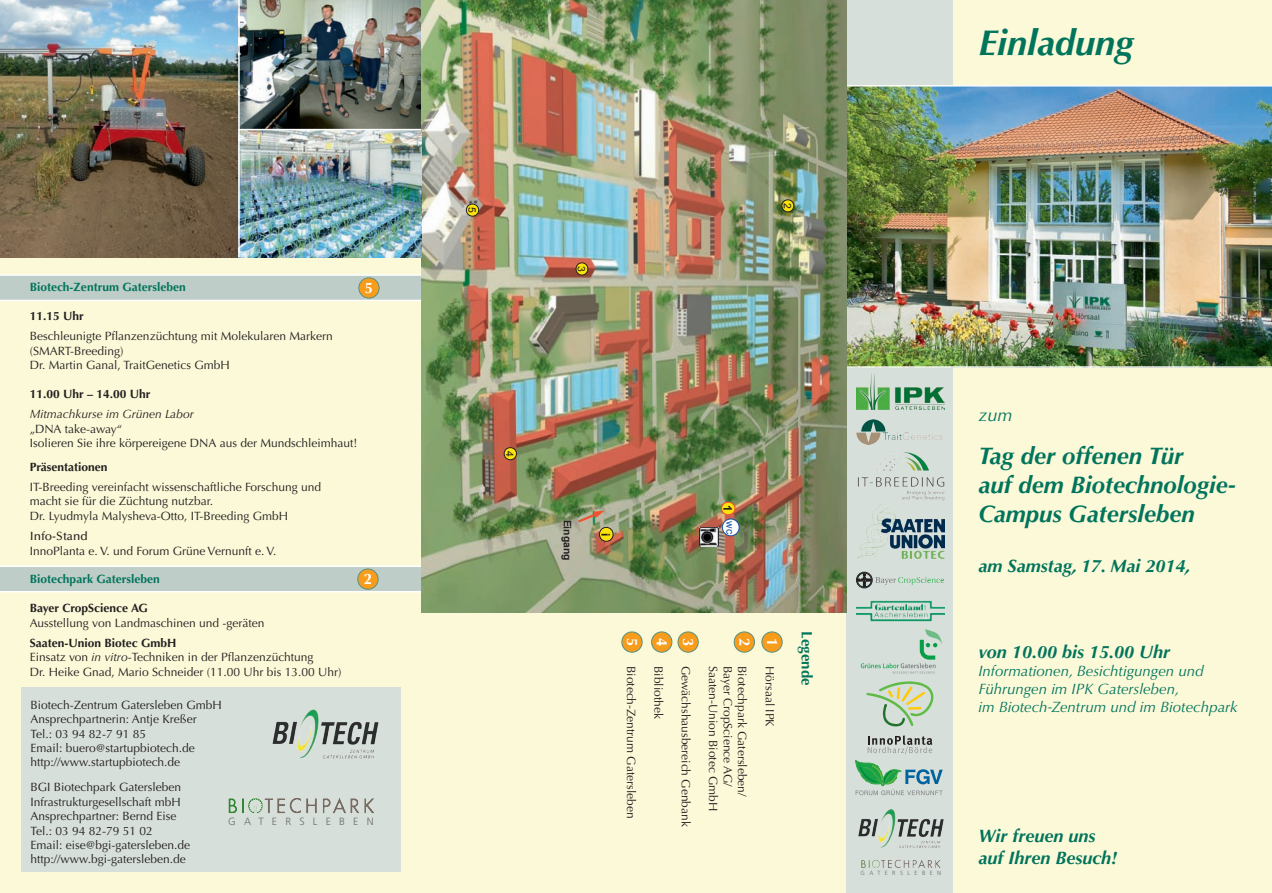
<style>
.page{position:relative;width:1272px;height:893px;background:#fff}
.page>*{position:absolute;margin:0;border:0;box-sizing:border-box;transform-origin:0 0}
.t1{font:36px "Optima LT Std Bold Itali 1";color:#01745c}
.t2{font:24px/28.8px "Optima LT Std Bold Itali 1";color:#01745c}
.t3{font:18px/21.6px "Optima LT Std Bold Itali 1";color:#01745c}
.t4{font:italic 18px "Optima LT Std";color:#01745c}
.t5{font:15.15px "Optima LT Std Bol 1";color:#fff}
.t6{font:italic 15px/18px "Optima LT Std";color:#01745c}
.t7{font:15px "Optima LT Std Bol 1";color:#01745c}
.t8{font:12px/14.4px "Optima LT Std";color:#231f20}
.t9{font:12px "Optima LT Std Bol 1";color:#231f20}
.t10{font:12px "Optima LT Std Bol 1";color:#01745c}
.t11{font:italic 12px "Optima LT Std";color:#231f20}
.t12{font:500 12px "Optima LT Std";color:#231f20}
.t13{font:700 11.85px "Arial";color:#231f20}
.t14{font:300 10.5px "Frutiger";letter-spacing:.78em;color:#6c6d70}
.t15{font:700 10.35px "Arial";color:#231f20}
.t16{font:10.35px "Arial";color:#231f20}
.t17{font:10.35px "Arial";color:#1350a2}
.t18{font:300 6px "Frutiger";letter-spacing:.74em;color:#6c6d70}
.s1{font-style:italic}
</style>
<div class="page">
<div style="left:0;top:0;width:1271px;height:893px;background:#fbf9d8"></div>
<div style="left:21px;top:688px;width:379px;height:184px;background:#d7dfda"></div>
<img style="left:0;top:0;width:238px;height:257px">
<img style="left:240px;top:0;width:181px;height:129px">
<div style="left:0;top:566px;width:421px;height:25px;background:#becdc7"></div>
<hr style="left:0;top:565px;width:421px;height:2px;background:#fff">
<hr style="left:0;top:591px;width:421px;height:1px;background:#fff">
<div style="left:846px;top:0;width:106px;height:893px;background:#d7dfda"></div>
<img style="left:846px;top:85px;width:425px;height:283px">
<img style="left:856px;top:419px;width:87px;height:25px">
<svg style="left:867px;top:735px;width:65px;height:19px"></svg>
<svg style="left:866px;top:681px;width:67px;height:46px"></svg>
<svg style="left:860px;top:629px;width:82px;height:45px"></svg>
<img style="left:856px;top:373px;width:88px;height:36px">
<img style="left:858px;top:809px;width:86px;height:39px">
<svg style="left:855px;top:760px;width:87px;height:35px"></svg>
<img style="left:857px;top:452px;width:88px;height:51px">
<img style="left:856px;top:600px;width:88px;height:22px">
<svg style="left:856px;top:572px;width:88px;height:16px"></svg>
<img style="left:421px;top:0;width:425px;height:612px">
<div style="left:782px;top:200px;width:11px;height:12px;background:#fae308;border-radius:50%"></div>
<div style="left:781px;top:200px;width:13px;height:12px;border:1px solid #231f20;border-radius:50%"></div>
<div style="left:576px;top:263px;width:12px;height:12px;background:#fae308;border-radius:50%"></div>
<div style="left:575px;top:263px;width:13px;height:12px;border:1px solid #231f20;border-radius:50%"></div>
<div style="left:721px;top:502px;width:14px;height:13px;background:#fae308;border-radius:50%"></div>
<div style="left:721px;top:502px;width:14px;height:13px;border:1px solid #ef522e;border-radius:50%"></div>
<div style="left:466px;top:204px;width:12px;height:12px;background:#fae308;border-radius:50%"></div>
<div style="left:466px;top:204px;width:13px;height:12px;border:1px solid #231f20;border-radius:50%"></div>
<svg style="left:576px;top:511px;width:28px;height:13px"></svg>
<div style="left:599px;top:527px;width:14px;height:14px;background:#fae308;border-radius:50%"></div>
<div style="left:599px;top:527px;width:14px;height:15px;border:1px solid #231f20;border-radius:50%"></div>
<img style="left:699px;top:527px;width:19px;height:20px">
<div style="left:722px;top:519px;width:17px;height:17px;background:#fff;border-radius:50%"></div>
<div style="left:722px;top:519px;width:17px;height:17px;border:1px solid #1350a2;border-radius:50%"></div>
<div style="left:504px;top:448px;width:12px;height:12px;background:#fae308;border-radius:50%"></div>
<div style="left:504px;top:447px;width:12px;height:13px;border:1px solid #231f20;border-radius:50%"></div>
<div style="left:0;top:275px;width:421px;height:25px;background:#becdc7"></div>
<hr style="left:0;top:274px;width:421px;height:2px;background:#fff">
<hr style="left:0;top:300px;width:421px;height:1px;background:#fff">
<div style="left:358px;top:569px;width:20px;height:20px;background:#f89c1c;border-radius:50%"></div>
<div style="left:357px;top:569px;width:21px;height:21px;border:1px solid #589081;border-radius:50%"></div>
<img style="left:272px;top:709px;width:107px;height:50px">
<img style="left:240px;top:130px;width:181px;height:127px">
<hr style="left:238px;top:129px;width:183px;height:1px;background:#fff">
<hr style="left:238px;top:0;width:2px;height:257px;background:#fff">
<div style="left:762px;top:632px;width:20px;height:20px;background:#f89c1c;border-radius:50%"></div>
<div style="left:761px;top:631px;width:21px;height:22px;border:1px solid #589081;border-radius:50%"></div>
<div style="left:734px;top:632px;width:20px;height:20px;background:#f89c1c;border-radius:50%"></div>
<div style="left:733px;top:631px;width:21px;height:22px;border:1px solid #589081;border-radius:50%"></div>
<div style="left:678px;top:632px;width:20px;height:20px;background:#f89c1c;border-radius:50%"></div>
<div style="left:677px;top:631px;width:21px;height:22px;border:1px solid #589081;border-radius:50%"></div>
<div style="left:651px;top:632px;width:21px;height:20px;background:#f89c1c;border-radius:50%"></div>
<div style="left:651px;top:631px;width:21px;height:22px;border:1px solid #589081;border-radius:50%"></div>
<div style="left:622px;top:632px;width:20px;height:20px;background:#f89c1c;border-radius:50%"></div>
<div style="left:621px;top:631px;width:21px;height:22px;border:1px solid #589081;border-radius:50%"></div>
<div style="left:359px;top:278px;width:20px;height:20px;background:#f89c1c;border-radius:50%"></div>
<div style="left:358px;top:277px;width:21px;height:21px;border:1px solid #589081;border-radius:50%"></div>
<img style="left:857px;top:503px;width:87px;height:56px">
<img style="left:861px;top:859px;width:80px;height:9px">
<img style="left:228px;top:798px;width:146px;height:16px">
<p class="t10" style="left:30px;top:280px;width:157px">Biotech-Zentrum Gatersleben</p>
<p class="t9" style="left:30px;top:309px;width:56px">11.15 Uhr</p>
<p class="t8" style="left:30px;top:329px;width:304px">Beschleunigte Pflanzenzüchtung mit Molekularen Markern (SMART-Breeding)<br>Dr. Martin Ganal, TraitGenetics GmbH</p>
<p class="t9" style="left:30px;top:387px;width:122px">11.00 Uhr – 14.00 Uhr</p>
<p class="t11" style="left:30px;top:407px;width:166px">Mitmachkurse im Grünen Labor</p>
<p class="t8" style="left:30px;top:422px;width:329px">„DNA take-away“<br>Isolieren Sie ihre körpereigene DNA aus der Mundschleimhaut!</p>
<p class="t9" style="left:30px;top:459px;width:79px">Präsentationen</p>
<p class="t8" style="left:30px;top:480px;width:293px">IT-Breeding vereinfacht wissenschaftliche Forschung und macht sie für die Züchtung nutzbar.<br>Dr. Lyudmyla Malysheva-Otto, IT-Breeding GmbH</p>
<p class="t12" style="left:30px;top:529px;width:59px">Info-Stand</p>
<p class="t8" style="left:30px;top:543px;width:248px">InnoPlanta e. V. und Forum Grüne Vernunft e. V.</p>
<p class="t10" style="left:30px;top:572px;width:131px">Biotechpark Gatersleben</p>
<p class="t9" style="left:30px;top:601px;width:119px">Bayer CropScience AG</p>
<p class="t8" style="left:30px;top:615px;width:236px">Ausstellung von Landmaschinen und -geräten</p>
<p class="t9" style="left:30px;top:636px;width:148px">Saaten-Union Biotec GmbH</p>
<p class="t8" style="left:30px;top:650px;width:313px">Einsatz von <span class="s1">in vitro</span>-Techniken in der Pflanzenzüchtung<br>Dr. Heike Gnad, Mario Schneider (11.00 Uhr bis 13.00 Uhr)</p>
<p class="t5" style="left:365px;top:279px;width:10px">5</p>
<p class="t5" style="left:364px;top:570px;width:10px">2</p>
<p class="t8" style="left:31px;top:698px;width:193px">Biotech-Zentrum Gatersleben GmbH<br>Ansprechpartnerin: Antje Kreßer<br>Tel.: 03 94 82-7 91 85<br>Email: buero@startupbiotech.de http://www.startupbiotech.de</p>
<p class="t8" style="left:31px;top:780px;width:161px">BGI Biotechpark Gatersleben<br>Infrastrukturgesellschaft mbH<br>Ansprechpartner: Bernd Eise<br>Tel.: 03 94 82-79 51 02<br>Email: eise@bgi-gatersleben.de http://www.bgi-gatersleben.de</p>
<p class="t14" style="left:228px;top:816px;width:147px">GATERSLEBEN</p>
<p class="t16" style="left:478px;top:207px;width:7px;rotate:90deg">5</p>
<p class="t16" style="left:587px;top:266px;width:7px;rotate:90deg">3</p>
<p class="t16" style="left:793px;top:203px;width:7px;rotate:90deg">2</p>
<h1 class="t1" style="left:978px;top:22px;width:157px">Einladung</h1>
<p class="t16" style="left:515px;top:451px;width:7px;rotate:90deg">4</p>
<p class="t15" style="left:571px;top:520px;width:42px;rotate:90deg">Eingang</p>
<p class="t13" style="left:610px;top:533px;width:5px;rotate:90deg">i</p>
<p class="t13" style="left:732px;top:505px;width:8px;rotate:90deg">1</p>
<p class="t17" style="left:736px;top:521px;width:14px;rotate:90deg">wc</p>
<p class="t5" style="left:641px;top:638px;width:10px;rotate:90deg">5</p>
<p class="t5" style="left:670px;top:638px;width:10px;rotate:90deg">4</p>
<p class="t8" style="left:638px;top:666px;width:154px;rotate:90deg">Biotech-Zentrum Gatersleben</p>
<p class="t8" style="left:665px;top:666px;width:54px;rotate:90deg">Bibliothek</p>
<p class="t5" style="left:697px;top:638px;width:10px;rotate:90deg">3</p>
<p class="t8" style="left:693px;top:666px;width:162px;rotate:90deg">Gewächshausbereich Genbank</p>
<p class="t5" style="left:753px;top:638px;width:10px;rotate:90deg">2</p>
<p class="t8" style="left:720px;top:666px;width:147px;rotate:90deg">Saaten-Union Biotec GmbH</p>
<p class="t8" style="left:734px;top:666px;width:123px;rotate:90deg">Bayer CropScience AG/</p>
<p class="t8" style="left:749px;top:666px;width:133px;rotate:90deg">Biotechpark Gatersleben/</p>
<p class="t5" style="left:781px;top:638px;width:10px;rotate:90deg">1</p>
<p class="t8" style="left:776px;top:666px;width:62px;rotate:90deg">Hörsaal IPK</p>
<p class="t7" style="left:815px;top:631px;width:56px;rotate:90deg">Legende</p>
<h3 class="t4" style="left:978px;top:404px;width:36px">zum</h3>
<h2 class="t2" style="left:978px;top:442px;width:259px">Tag der offenen Tür<br>auf dem Biotechnologie-<br>Campus Gatersleben</h2>
<h3 class="t3" style="left:978px;top:555px;width:213px">am Samstag, 17. Mai 2014,</h3>
<h3 class="t3" style="left:978px;top:642px;width:193px">von 10.00 bis 15.00 Uhr</h3>
<p class="t6" style="left:978px;top:662px;width:261px">Informationen, Besichtigungen und<br>Führungen im IPK Gatersleben,<br>im Biotech-Zentrum und im Biotechpark</p>
<p class="t18" style="left:860px;top:869px;width:82px">GATERSLEBEN</p>
<h3 class="t3" style="left:978px;top:825px;width:140px">Wir freuen uns auf Ihren Besuch!</h3>
</div>
